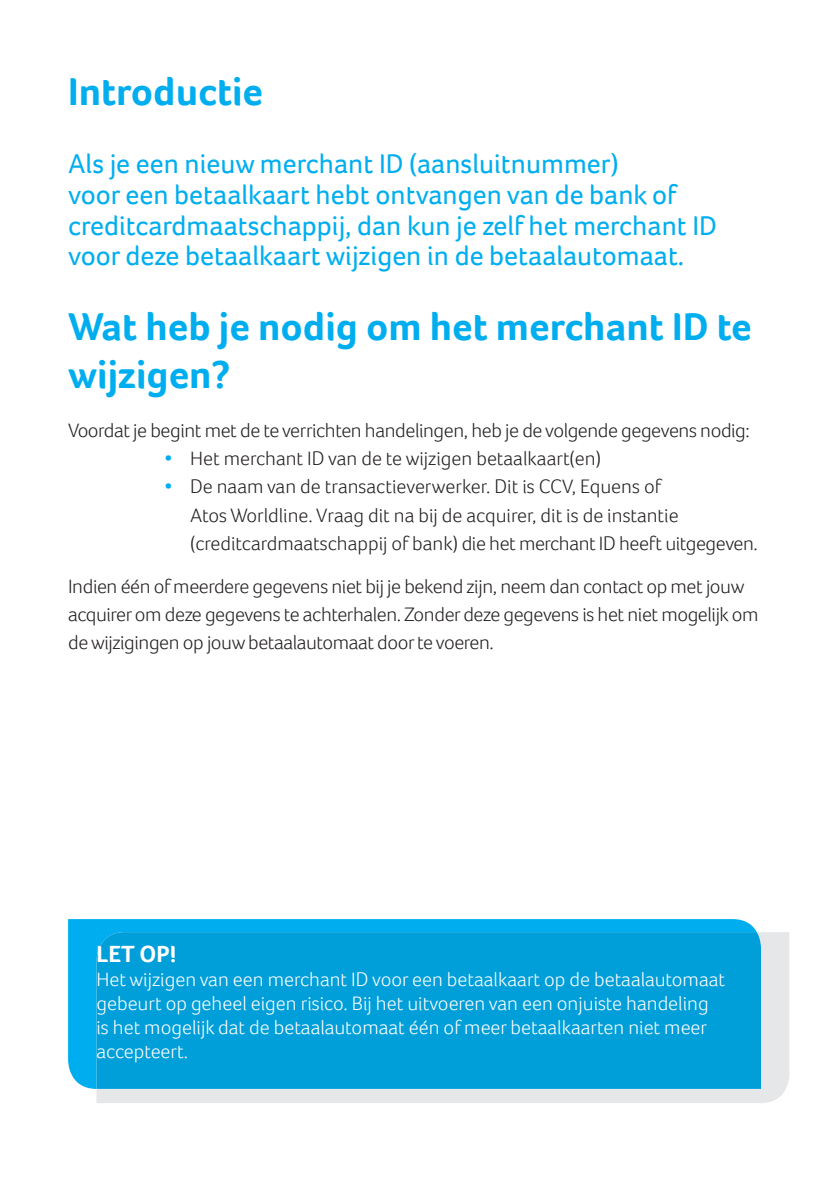
<style>
.page{position:relative;width:840px;height:1191px;background:#fff}
.page>*{position:absolute;margin:0;border:0;box-sizing:border-box;transform-origin:0 0}
.t1{font:700 40px/48px "Foco";color:#00aeef}
.t2{font:28px/30.8px "Foco";color:#00aeef}
.t3{font:700 24px "Foco";color:#fff}
.t4{font:300 20px/28.4px "Foco";letter-spacing:-.02em;color:#231f20}
.t5{font:300 20px/28.4px "Foco";color:#231f20}
.t6{font:300 20px/24px "Foco";color:#fff}
.s1{font-weight:700;color:#00aeef}
</style>
<div class="page">
<div style="left:96px;top:932px;width:693px;height:171px;background:#e6e7e9"></div>
<svg style="left:68px;top:919px;width:688px;height:170px;background:#06afef"></svg>
<div style="left:96px;top:932px;width:664px;height:157px;background:#009fda"></div>
<h1 class="t1" style="left:68px;top:67px;width:196px">Introductie</h1>
<h2 class="t2" style="left:68px;top:148px;width:650px">Als je een nieuw merchant ID (aansluitnummer)<br>voor een betaalkaart hebt ontvangen van de bank of creditcardmaatschappij, dan kun je zelf het merchant ID voor deze betaalkaart wijzigen in de betaalautomaat.</h2>
<h1 class="t1" style="left:68px;top:302px;width:684px">Wat heb je nodig om het merchant ID te wijzigen?</h1>
<p class="t4" style="left:68px;top:415px;width:682px">Voordat je begint met de te verrichten handelingen, heb je de volgende gegevens nodig:</p>
<p class="t5" style="left:164px;top:444px;width:437px"><span class="s1">•</span> Het merchant ID van de te wijzigen betaalkaart(en)</p>
<p class="t5" style="left:190px;top:472px;width:569px;text-indent:-26px"><span class="s1">•</span> De naam van de transactieverwerker. Dit is CCV, Equens of<br>Atos Worldline. Vraag dit na bij de acquirer, dit is de instantie (creditcardmaatschappij of bank) die het merchant ID heeft uitgegeven.</p>
<p class="t4" style="left:68px;top:571px;width:691px">Indien één of meerdere gegevens niet bij je bekend zijn, neem dan contact op met jouw acquirer om deze gegevens te achterhalen. Zonder deze gegevens is het niet mogelijk om de wijzigingen op jouw betaalautomaat door te voeren.</p>
<p class="t3" style="left:96px;top:937px;width:81px">LET OP!</p>
<p class="t6" style="left:96px;top:966px;width:629px">Het wijzigen van een merchant ID voor een betaalkaart op de betaalautomaat gebeurt op geheel eigen risico. Bij het uitvoeren van een onjuiste handeling is het mogelijk dat de betaalautomaat één of meer betaalkaarten niet meer accepteert.</p>
</div>
